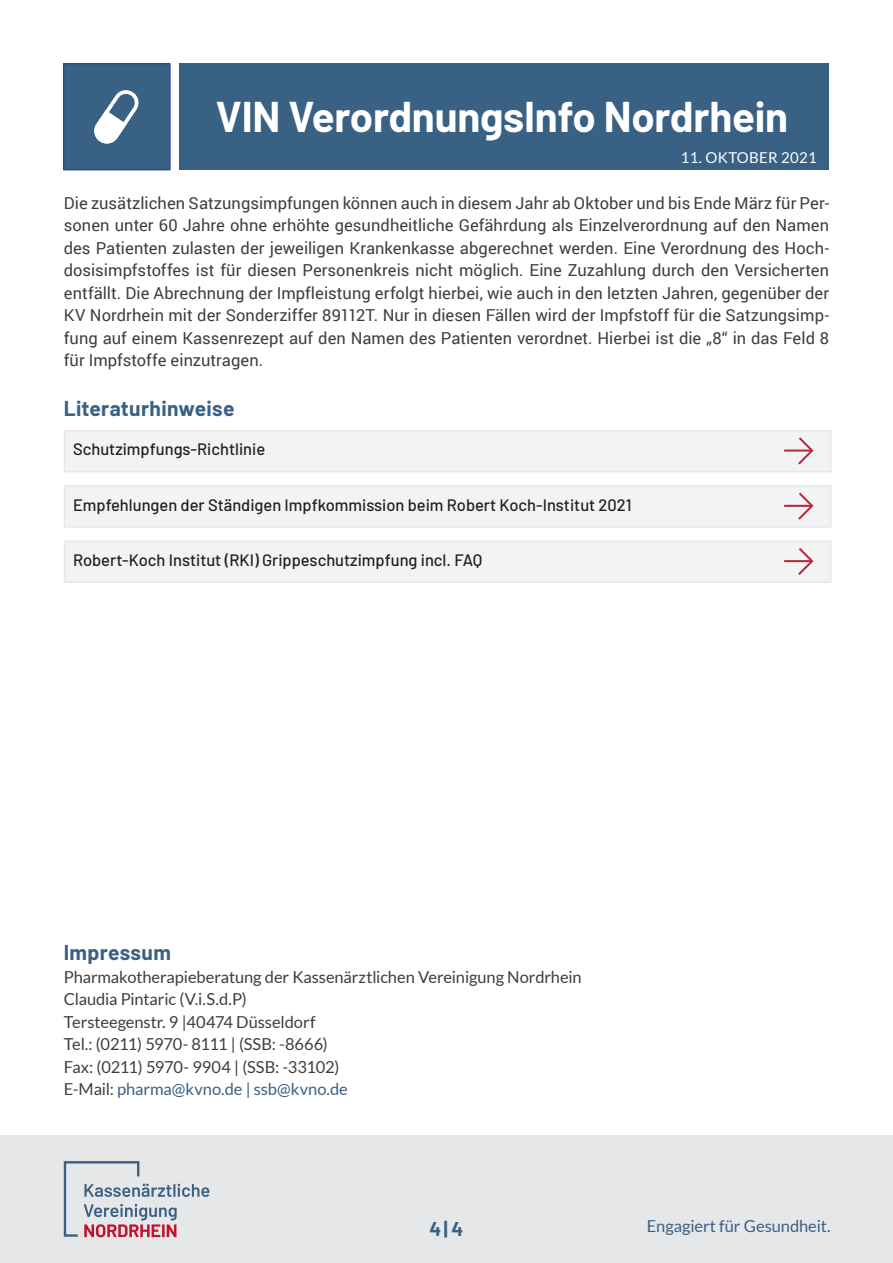
<style>
.page{position:relative;width:893px;height:1263px;background:#fff}
.page>*{position:absolute;margin:0;border:0;box-sizing:border-box;transform-origin:0 0}
.t1{font:700 42px "Barlow";letter-spacing:-.005em;color:#fff}
._1_0_-_Fließtext_-_1{font:700 21px "Barlow";letter-spacing:.015em;color:#396184}
.t2{font:700 19.5px "Barlow";color:#396184}
._1_0_-_Fließtext_-_1-2{font:16.5px/22.5px "Roboto";color:#3e3e3f;text-align:justify}
.t3{font:16.5px "Lato";letter-spacing:-.005em;color:#3e3e3f}
.t4{font:500 16.5px "Barlow";color:#231f20}
.t5{font:16.5px "Lato";letter-spacing:-.005em;color:#396184}
.t6{font:15px "Lato";letter-spacing:.02em;color:#fff}
.s1{color:#3e3e3f}
</style>
<div class="page">
<div style="left:180px;top:64px;width:649px;height:106px;background:#396184"></div>
<div style="left:64px;top:64px;width:106px;height:106px;background:#396184"></div>
<div style="left:64px;top:64px;width:106px;height:106px;border:1px solid #223f99"></div>
<svg style="left:94px;top:90px;width:45px;height:54px"></svg>
<div style="left:0;top:1135px;width:893px;height:128px;background:#e6e7e9"></div>
<svg style="left:64px;top:1161px;width:145px;height:76px"></svg>
<div style="left:64px;top:430px;width:767px;height:42px;background:#f2f3f4;border:2px solid #e6e7e9"></div>
<svg style="left:798px;top:437px;width:16px;height:28px"></svg>
<hr style="left:785px;top:449px;width:26px;height:3px;background:#b72837">
<div style="left:64px;top:485px;width:767px;height:43px;background:#f2f3f4"></div>
<svg style="left:796px;top:492px;width:18px;height:28px"></svg>
<hr style="left:785px;top:505px;width:26px;height:2px;background:#b72837">
<div style="left:64px;top:540px;width:767px;height:43px;background:#f2f3f4;border:2px solid #e6e7e9"></div>
<svg style="left:796px;top:548px;width:18px;height:27px"></svg>
<hr style="left:785px;top:560px;width:26px;height:2px;background:#b72837">
<h1 class="t1" style="left:216px;top:86px;width:574px">VIN VerordnungsInfo Nordrhein</h1>
<p class="t6" style="left:681px;top:149px;width:138px">11. OKTOBER 2021</p>
<p class="_1_0_-_Fließtext_-_1-2" style="left:64px;top:191px;width:767px">Die zusätzlichen Satzungsimpfungen können auch in diesem Jahr ab Oktober und bis Ende März für Per&shy;sonen unter 60 Jahre ohne erhöhte gesundheitliche Gefährdung als Einzelverordnung auf den Namen des Patienten zulasten der jeweiligen Krankenkasse abgerechnet werden. Eine Verordnung des Hoch&shy;dosisimpfstoffes ist für diesen Personenkreis nicht möglich. Eine Zuzahlung durch den Versicherten entfällt. Die Abrechnung der Impfleistung erfolgt hierbei, wie auch in den letzten Jahren, gegenüber der KV Nordrhein mit der Sonderziffer 89112T. Nur in diesen Fällen wird der Impfstoff für die Satzungsimp&shy;fung auf einem Kassenrezept auf den Namen des Patienten verordnet. Hierbei ist die „8“ in das Feld 8 für Impfstoffe einzutragen.</p>
<p class="_1_0_-_Fließtext_-_1" style="left:64px;top:393px;width:172px">Literaturhinweise</p>
<p class="t4" style="left:73px;top:437px;width:194px">Schutzimpfungs-Richtlinie</p>
<p class="t4" style="left:73px;top:493px;width:560px">Empfehlungen der Ständigen Impfkommission beim Robert Koch-Institut 2021</p>
<p class="t4" style="left:73px;top:548px;width:411px">Robert-Koch Institut (RKI) Grippeschutzimpfung incl. FAQ</p>
<p class="_1_0_-_Fließtext_-_1" style="left:64px;top:937px;width:109px">Impressum</p>
<p class="t3" style="left:64px;top:967px;width:519px">Pharmakotherapieberatung der Kassenärztlichen Vereinigung Nordrhein</p>
<p class="t3" style="left:64px;top:990px;width:184px">Claudia Pintaric (V.i.S.d.P)</p>
<p class="t3" style="left:64px;top:1012px;width:253px">Tersteegenstr. 9 |40474 Düsseldorf</p>
<p class="t3" style="left:64px;top:1035px;width:266px">Tel.: (0211) 5970- 8111 | (SSB: -8666)</p>
<p class="t3" style="left:64px;top:1057px;width:277px">Fax: (0211) 5970- 9904 | (SSB: -33102)</p>
<p class="t5" style="left:64px;top:1080px;width:286px"><span class="s1">E-Mail:</span> pharma@kvno.de | ssb@kvno.de</p>
<p class="t2" style="left:430px;top:1214px;width:35px">4| 4</p>
<p class="t5" style="left:647px;top:1216px;width:185px">Engagiert für Gesundheit.</p>
</div>
